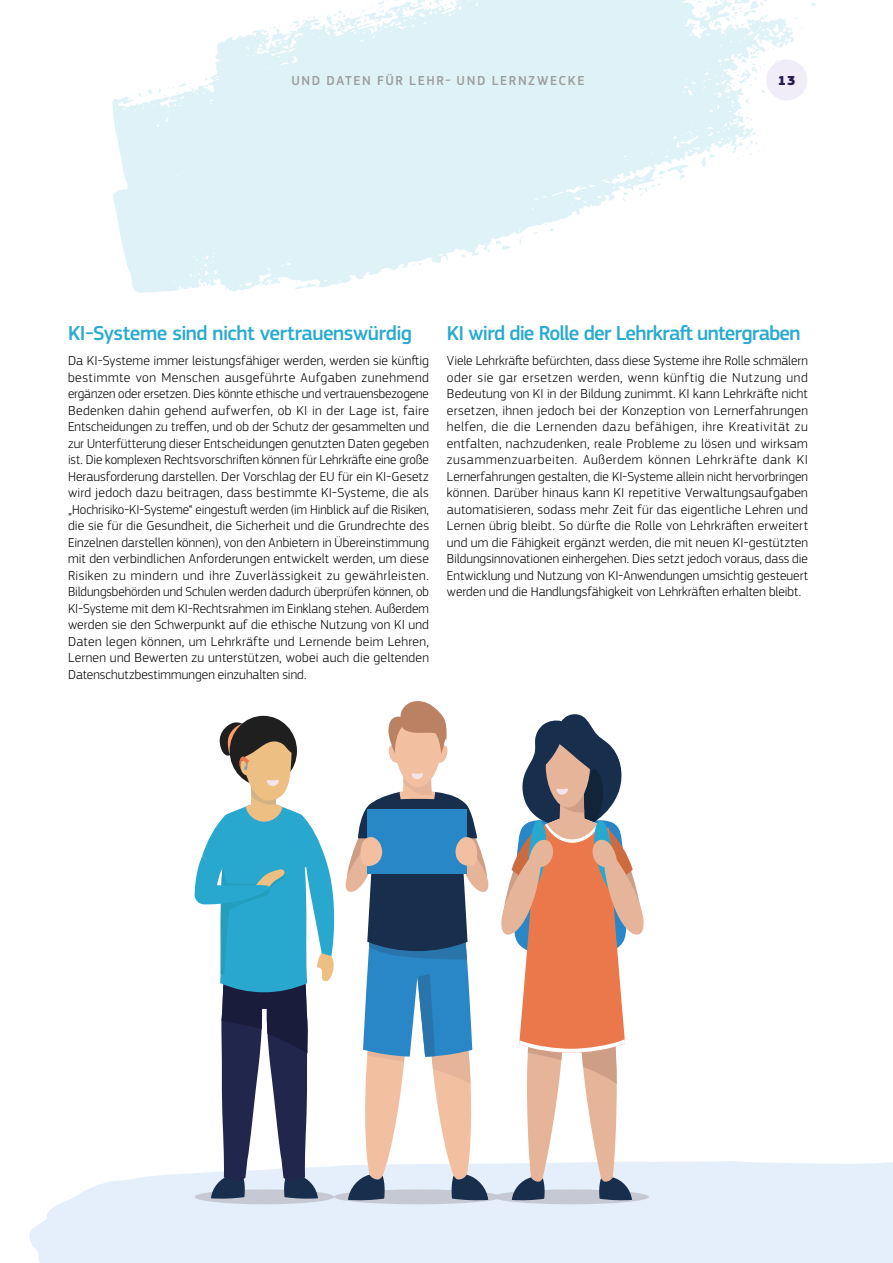
<style>
.page{position:relative;width:893px;height:1263px;background:#fff}
.page>*{position:absolute;margin:0;border:0;box-sizing:border-box;transform-origin:0 0}
.t1{font:500 21px "EC Square Sans Pro";letter-spacing:-.03em;color:#29aacf}
.Body{font:300 13.5px/16.5px "EC Square Sans Pro";color:#000;text-align:justify}
.t2{font:500 13.5px "EC Square Sans Pro";letter-spacing:.12em;color:#9d9d9c}
.t3{font:900 13.5px "EC Square Sans Pro Extra";color:#291b4c}
</style>
<div class="page">
<svg style="left:112px;top:0;width:682px;height:293px;fill:#dff2f7"></svg>
<svg style="left:429px;top:2px;width:3px;height:4px"></svg>
<svg style="left:205px;top:77px;width:3px;height:4px"></svg>
<svg style="left:811px;top:2px;width:5px;height:4px"></svg>
<svg style="left:263px;top:25px;width:18px;height:9px"></svg>
<svg style="left:137px;top:82px;width:54px;height:17px"></svg>
<svg style="left:445px;top:0;width:9px;height:6px"></svg>
<svg style="left:290px;top:16px;width:35px;height:12px"></svg>
<svg style="left:693px;top:0;width:74px;height:30px"></svg>
<svg style="left:333px;top:0;width:70px;height:29px"></svg>
<svg style="left:253px;top:137px;width:443px;height:151px;fill:#dff2f7"></svg>
<svg style="left:276px;top:278px;width:6px;height:6px"></svg>
<svg style="left:261px;top:250px;width:13px;height:14px"></svg>
<svg style="left:288px;top:264px;width:33px;height:25px"></svg>
<svg style="left:342px;top:178px;width:21px;height:6px"></svg>
<svg style="left:260px;top:281px;width:10px;height:5px"></svg>
<svg style="left:376px;top:48px;width:404px;height:224px"></svg>
<svg style="left:29px;top:1161px;width:864px;height:102px;background:#e6f0fc"></svg>
<div style="left:334px;top:1189px;width:167px;height:15px;background:#c6c9d4;border-radius:50%"></div>
<svg style="left:345px;top:701px;width:144px;height:499px"></svg>
<div style="left:493px;top:1189px;width:156px;height:15px;background:#c6c9d4;border-radius:50%"></div>
<svg style="left:501px;top:714px;width:143px;height:486px"></svg>
<div style="left:195px;top:1189px;width:139px;height:15px;background:#c6c9d4;border-radius:50%"></div>
<svg style="left:194px;top:715px;width:141px;height:484px"></svg>
<div style="left:766px;top:59px;width:41px;height:42px;background:#f0edf8;border-radius:50%"></div>
<p class="t2" style="left:291px;top:73px;width:294px">UND DATEN FÜR LEHR- UND LERNZWECKE</p>
<p class="t3" style="left:778px;top:72px;width:19px">13</p>
<h3 class="t1" style="left:68px;top:321px;width:345px">KI-Systeme sind nicht vertrauenswürdig</h3>
<p class="Body" style="left:68px;top:352px;width:363px">Da KI-Systeme immer leistungsfähiger werden, werden sie künftig bestimmte von Menschen ausgeführte Aufgaben zunehmend ergänzen oder ersetzen. Dies könnte ethische und vertrauensbezogene Bedenken dahin gehend aufwerfen, ob KI in der Lage ist, faire Entscheidungen zu treffen, und ob der Schutz der gesammelten und zur Unterfütterung dieser Entscheidungen genutzten Daten gegeben ist. Die komplexen Rechtsvorschriften können für Lehrkräfte eine große Herausforderung darstellen. Der Vorschlag der EU für ein KI-Gesetz wird jedoch dazu beitragen, dass bestimmte KI-Systeme, die als „Hochrisiko-KI-Systeme“ eingestuft werden (im Hinblick auf die Risiken, die sie für die Gesundheit, die Sicherheit und die Grundrechte des Einzelnen darstellen können), von den Anbietern in Übereinstimmung mit den verbindlichen Anforderungen entwickelt werden, um diese Risiken zu mindern und ihre Zuverlässigkeit zu gewährleisten.<br>Bildungsbehörden und Schulen werden dadurch überprüfen können, ob KI-Systeme mit dem KI-Rechtsrahmen im Einklang stehen. Außerdem werden sie den Schwerpunkt auf die ethische Nutzung von KI und Daten legen können, um Lehrkräfte und Lernende beim Lehren, Lernen und Bewerten zu unterstützen, wobei auch die geltenden Datenschutzbestimmungen einzuhalten sind.</p>
<h3 class="t1" style="left:447px;top:321px;width:355px">KI wird die Rolle der Lehrkraft untergraben</h3>
<p class="Body" style="left:447px;top:352px;width:362px">Viele Lehrkräfte befürchten, dass diese Systeme ihre Rolle schmälern oder sie gar ersetzen werden, wenn künftig die Nutzung und Bedeutung von KI in der Bildung zunimmt. KI kann Lehrkräfte nicht ersetzen, ihnen jedoch bei der Konzeption von Lernerfahrungen helfen, die die Lernenden dazu befähigen, ihre Kreativität zu entfalten, nachzudenken, reale Probleme zu lösen und wirksam zusammenzuarbeiten. Außerdem können Lehrkräfte dank KI Lernerfahrungen gestalten, die KI-Systeme allein nicht hervorbringen können. Darüber hinaus kann KI repetitive Verwaltungsaufgaben automatisieren, sodass mehr Zeit für das eigentliche Lehren und Lernen übrig bleibt. So dürfte die Rolle von Lehrkräften erweitert und um die Fähigkeit ergänzt werden, die mit neuen KI-gestützten Bildungsinnovationen einhergehen. Dies setzt jedoch voraus, dass die Entwicklung und Nutzung von KI-Anwendungen umsichtig gesteuert werden und die Handlungsfähigkeit von Lehrkräften erhalten bleibt.</p>
</div>
